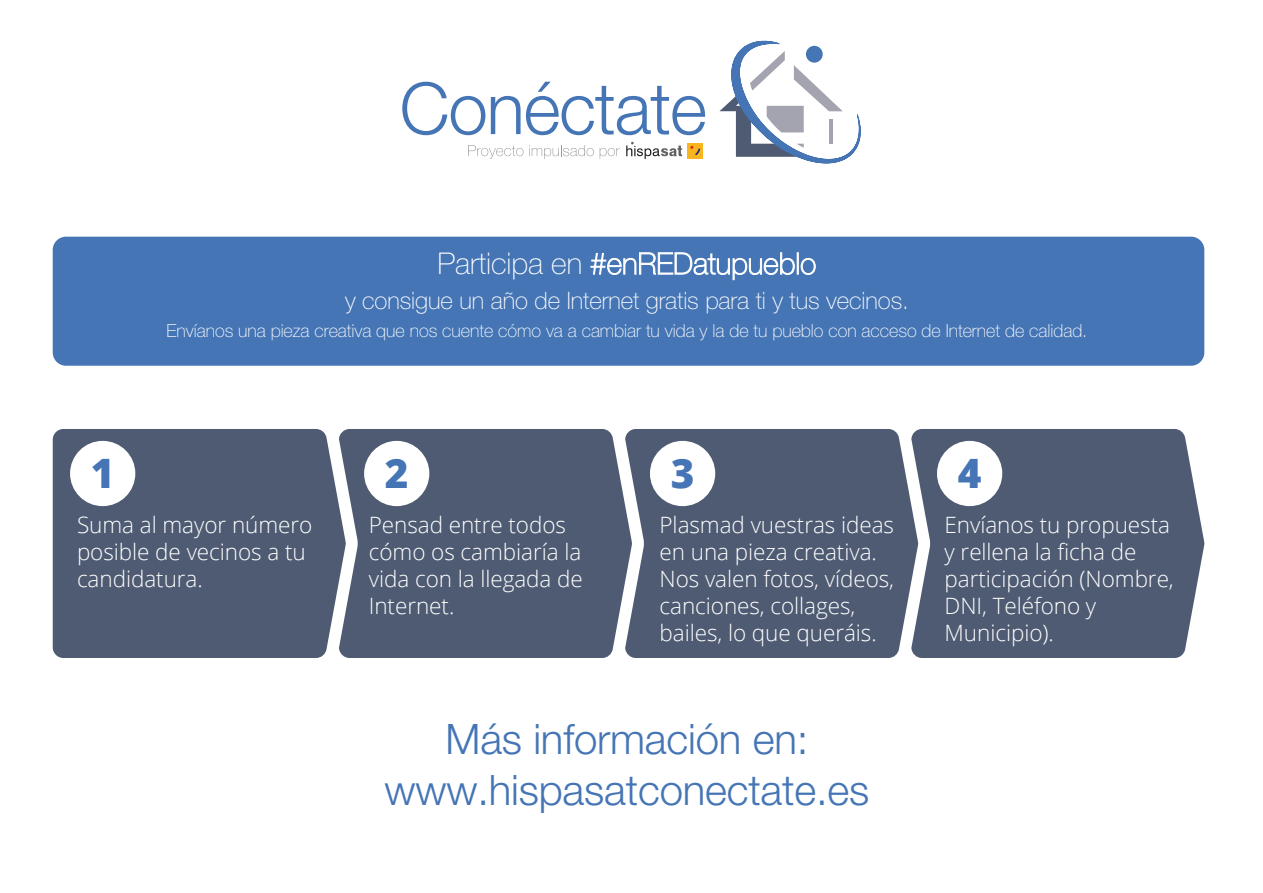
<style>
.page{position:relative;width:1263px;height:893px;background:#fff}
.page>*{position:absolute;margin:0;border:0;box-sizing:border-box;transform-origin:0 0}
.t1{font:300 42px/50.4px "Helvetica Neue LT Std";letter-spacing:-.005em;color:#4575b5;text-align:center}
.t2{font:800 40.5px "Open Sans";color:#4575b5}
.t3{font:100 30px "Helvetica Neue LT Std";letter-spacing:-.005em;color:#fff}
.t4{font:100 24px "Helvetica Neue LT Std";letter-spacing:-.005em;color:#fff}
.t5{font:300 22.5px/27px "Open Sans";letter-spacing:-.005em;color:#fff}
.t6{font:100 18px "Helvetica Neue LT Std";letter-spacing:-.005em;color:#fff}
</style>
<div class="page">
<svg style="left:719px;top:41px;width:142px;height:122px"></svg>
<svg style="left:468px;top:145px;width:55px;height:14px"></svg>
<svg style="left:529px;top:145px;width:65px;height:14px"></svg>
<svg style="left:600px;top:148px;width:20px;height:11px"></svg>
<svg style="left:402px;top:82px;width:83px;height:53px"></svg>
<svg style="left:491px;top:96px;width:29px;height:38px"></svg>
<svg style="left:526px;top:82px;width:179px;height:53px"></svg>
<svg style="left:626px;top:142px;width:56px;height:17px"></svg>
<div style="left:687px;top:143px;width:16px;height:16px;background:#f9b51d"></div>
<svg style="left:690px;top:146px;width:10px;height:9px"></svg>
<div style="left:53px;top:237px;width:1151px;height:129px;background:#4575b5;border-radius:13px"></div>
<div style="left:53px;top:429px;width:1151px;height:229px;background:#4e5b72"></div>
<div style="left:70px;top:441px;width:65px;height:65px;background:#fff;border-radius:50%"></div>
<div style="left:364px;top:441px;width:65px;height:65px;background:#fff;border-radius:50%"></div>
<div style="left:650px;top:441px;width:65px;height:65px;background:#fff;border-radius:50%"></div>
<div style="left:937px;top:441px;width:65px;height:65px;background:#fff;border-radius:50%"></div>
<h3 class="t3" style="left:438px;top:246px;width:380px">Participa en #enREDatupueblo</h3>
<p class="t4" style="left:345px;top:287px;width:565px">y consigue un año de Internet gratis para ti y tus vecinos.</p>
<p class="t6" style="left:167px;top:320px;width:922px">Envíanos una pieza creativa que nos cuente cómo va a cambiar tu vida y la de tu pueblo con acceso de Internet de calidad.</p>
<h2 class="t2" style="left:91px;top:443px;width:25px">1</h2>
<h2 class="t2" style="left:385px;top:443px;width:25px">2</h2>
<h2 class="t2" style="left:671px;top:443px;width:25px">3</h2>
<h2 class="t2" style="left:958px;top:443px;width:25px">4</h2>
<p class="t5" style="left:77px;top:511px;width:237px">Suma al mayor número posible de vecinos a tu candidatura.</p>
<p class="t5" style="left:369px;top:511px;width:216px">Pensad entre todos cómo os cambiaría la vida con la llegada de<br>Internet.</p>
<p class="t5" style="left:659px;top:511px;width:236px">Plasmad vuestras ideas en una pieza creativa.<br>Nos valen fotos, vídeos, canciones, collages, bailes, lo que queráis.</p>
<p class="t5" style="left:944px;top:511px;width:231px">Envíanos tu propuesta y rellena la ficha de participación (Nombre,<br>DNI, Teléfono y<br>Municipio).</p>
<h1 class="t1" style="left:385px;top:713px;width:486px">Más información en: www.hispasatconectate.es</h1>
</div>
